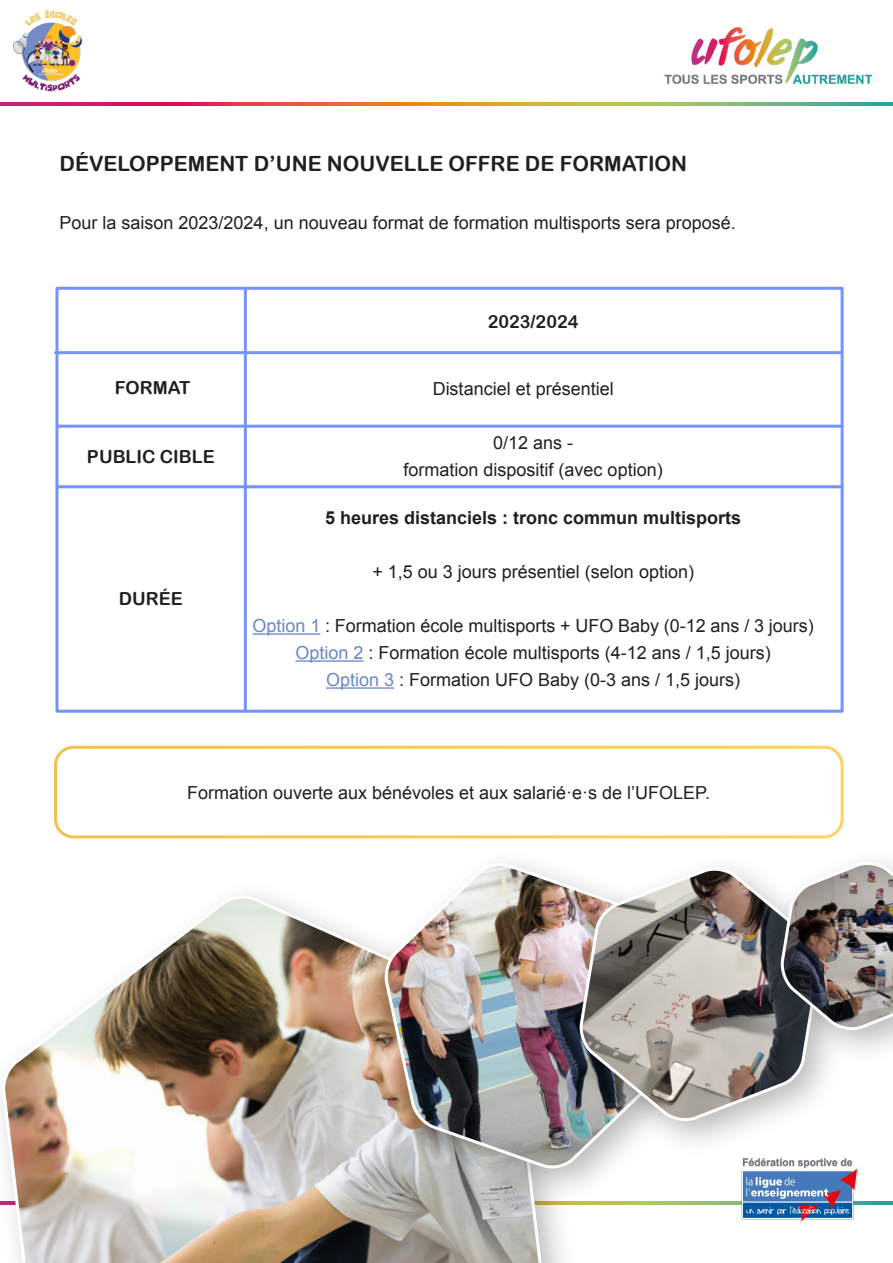
<style>
.page{position:relative;width:893px;height:1263px;background:#fff}
.page>*{position:absolute;margin:0;border:0;box-sizing:border-box;transform-origin:0 0}
.aria{font:21px "Arial Rounded MT Bold";color:#231f20}
.aria-2{font:18px "Arial";color:#231f20}
.aria-3{font:700 18px "Arial";color:#231f20}
.aria-4{font:18px "Arial Rounded MT Bold";color:#231f20}
.s1{color:#6a87c5}
</style>
<div class="page">
<img style="left:705px;top:1201px;width:188px;height:3px">
<img style="left:731px;top:1158px;width:132px;height:65px">
<img style="left:664px;top:27px;width:209px;height:57px">
<img style="left:1px;top:102px;width:892px;height:3px">
<img style="left:13px;top:10px;width:69px;height:82px">
<div style="left:56px;top:287px;width:788px;height:426px;border:3px solid #7692ff"></div>
<hr style="left:56px;top:351px;width:785px;height:3px;background:#7692ff">
<hr style="left:57px;top:425px;width:785px;height:3px;background:#7692ff">
<hr style="left:57px;top:485px;width:785px;height:3px;background:#7692ff">
<hr style="left:244px;top:288px;width:3px;height:423px;background:#7692ff">
<hr style="left:253px;top:633px;width:67px;height:2px;background:#6a87c5">
<hr style="left:296px;top:660px;width:68px;height:2px;background:#6a87c5">
<hr style="left:326px;top:687px;width:68px;height:2px;background:#6a87c5">
<div style="left:0;top:880px;width:583px;height:383px;background:#231f20;opacity:.3"></div>
<img style="left:3px;top:891px;width:542px;height:372px">
<div style="left:369px;top:847px;width:336px;height:358px;background:#231f20;opacity:.3"></div>
<img style="left:384px;top:859px;width:284px;height:314px">
<div style="left:564px;top:852px;width:293px;height:306px;background:#231f20;opacity:.3"></div>
<img style="left:576px;top:865px;width:247px;height:258px">
<div style="left:765px;top:846px;width:128px;height:221px;background:#231f20;opacity:.3"></div>
<img style="left:777px;top:859px;width:116px;height:173px">
<div style="left:54px;top:746px;width:790px;height:92px;border:3px solid #fff;border-radius:18px"></div>
<p class="aria" style="left:60px;top:151px;width:629px">DÉVELOPPEMENT D’UNE NOUVELLE OFFRE DE FORMATION</p>
<p class="aria-2" style="left:60px;top:211px;width:678px">Pour la saison 2023/2024, un nouveau format de formation multisports sera proposé.</p>
<p class="aria-4" style="left:115px;top:377px;width:77px">FORMAT</p>
<p class="aria-4" style="left:87px;top:446px;width:129px">PUBLIC CIBLE</p>
<p class="aria-4" style="left:119px;top:588px;width:65px">DURÉE</p>
<p class="aria-4" style="left:488px;top:310px;width:92px">2023/2024</p>
<p class="aria-2" style="left:433px;top:377px;width:183px">Distanciel et présentiel</p>
<p class="aria-2" style="left:493px;top:431px;width:82px">0/12 ans -</p>
<p class="aria-2" style="left:404px;top:458px;width:261px">formation dispositif (avec option)</p>
<p class="aria-3" style="left:325px;top:506px;width:418px">5 heures distanciels : tronc commun multisports</p>
<p class="aria-2" style="left:372px;top:560px;width:323px">+ 1,5 ou 3 jours présentiel (selon option)</p>
<p class="aria-2" style="left:253px;top:614px;width:563px"><span class="s1">Option 1</span> : Formation école multisports + UFO Baby (0-12 ans / 3 jours)</p>
<p class="aria-2" style="left:296px;top:641px;width:477px"><span class="s1">Option 2</span> : Formation école multisports (4-12 ans / 1,5 jours)</p>
<p class="aria-2" style="left:326px;top:668px;width:416px"><span class="s1">Option 3</span> : Formation UFO Baby (0-3 ans / 1,5 jours)</p>
<p class="aria-2" style="left:187px;top:780px;width:524px">Formation ouverte aux bénévoles et aux salarié·e·s de l’UFOLEP.</p>
</div>
